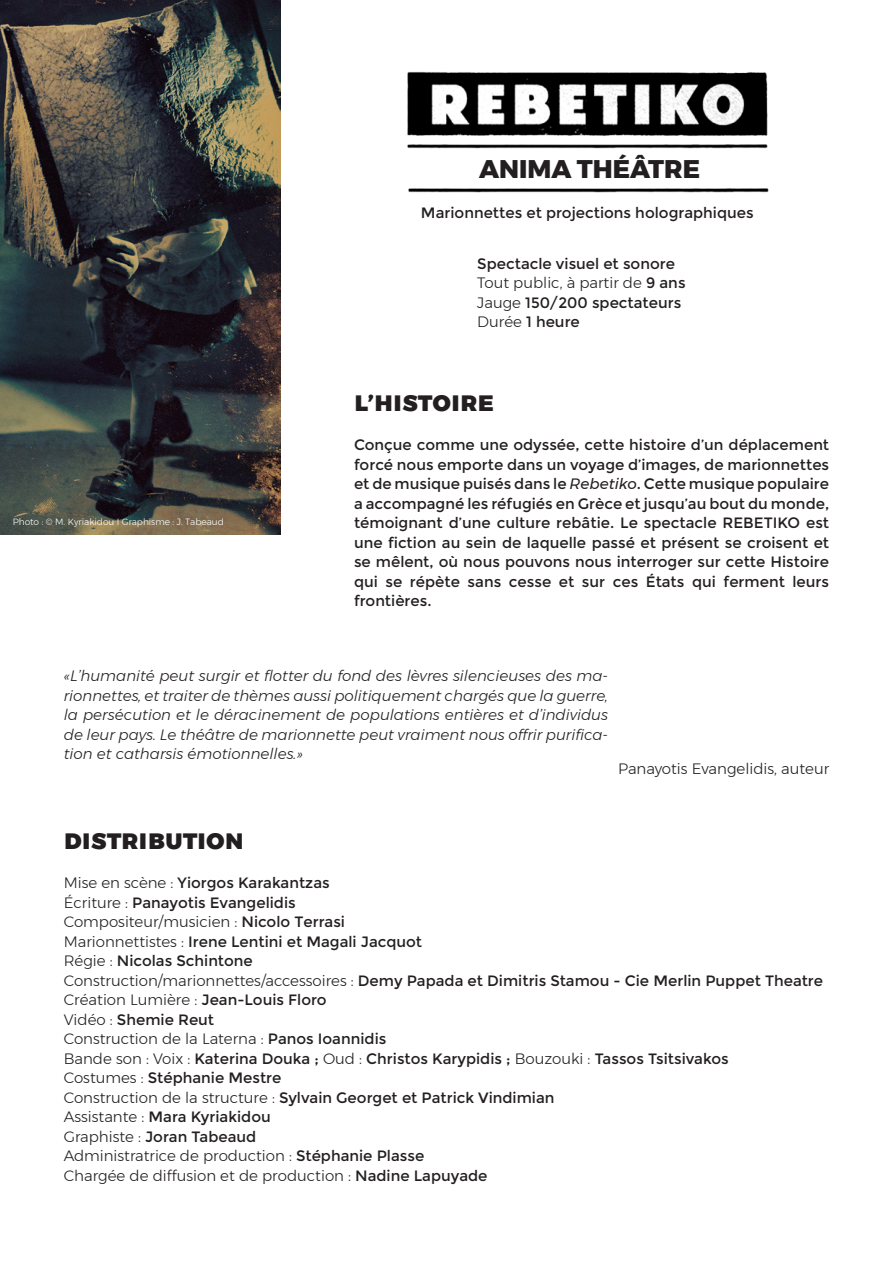
<style>
.page{position:relative;width:893px;height:1263px;background:#fff}
.page>*{position:absolute;margin:0;border:0;box-sizing:border-box;transform-origin:0 0}
.t1{font:800 27px "Montserrat";color:#231f20}
.t2{font:800 25.5px "Montserrat";color:#231f20}
.t3{font:15px/19.5px "Montserrat";color:#231f20;text-align:justify}
.t4{font:italic 300 15px/19.5px "Montserrat";color:#231f20;text-align:justify}
.t5{font:300 15px "Montserrat";color:#231f20}
.t6{font:300 9px "Montserrat";color:#fff}
.s1{font-weight:400}
.s2{font-weight:300}
.s3{font-style:italic}
</style>
<div class="page">
<img style="left:0;top:0;width:280px;height:535px">
<img style="left:407px;top:71px;width:361px;height:78px">
<img style="left:408px;top:188px;width:361px;height:5px">
<p class="t2" style="left:479px;top:148px;width:223px">ANIMA THÉÂTRE</p>
<p class="t3" style="left:421px;top:203px;width:334px">Marionnettes et projections holographiques</p>
<p class="t6" style="left:13px;top:515px;width:213px">Photo : © M. Kyriakidou I Graphisme : J. Tabeaud</p>
<p class="t3" style="left:477px;top:254px;width:199px">Spectacle visuel et sonore</p>
<p class="t5" style="left:477px;top:272px;width:210px">Tout public, à partir de <span class="s1">9 ans</span></p>
<p class="t3" style="left:477px;top:293px;width:206px"><span class="s2">Jauge</span> 150/200 spectateurs</p>
<p class="t3" style="left:477px;top:312px;width:104px"><span class="s2">Durée</span> 1 heure</p>
<p class="t1" style="left:354px;top:379px;width:142px">L’histoire</p>
<p class="t3" style="left:354px;top:435px;width:477px">Conçue comme une odyssée, cette histoire d’un déplacement forcé nous emporte dans un voyage d’images, de marionnettes et de musique puisés dans le <span class="s3">Rebetiko</span>. Cette musique populaire a accompagné les réfugiés en Grèce et jusqu’au bout du monde, témoignant d’une culture rebâtie. Le spectacle REBETIKO est une fiction au sein de laquelle passé et présent se croisent et se mêlent, où nous pouvons nous interroger sur cette Histoire qui se répète sans cesse et sur ces États qui ferment leurs frontières.</p>
<p class="t4" style="left:64px;top:666px;width:546px">«L’humanité peut surgir et flotter du fond des lèvres silencieuses des ma&shy;rionnettes, et traiter de thèmes aussi politiquement chargés que la guerre, la persécution et le déracinement de populations entières et d’individus de leur pays. Le théâtre de marionnette peut vraiment nous offrir purifica&shy;tion et catharsis émotionnelles.»</p>
<p class="t5" style="left:618px;top:757px;width:213px">Panayotis Evangelidis, auteur</p>
<p class="t1" style="left:64px;top:817px;width:182px">Distribution</p>
<p class="t3" style="left:64px;top:873px;width:268px"><span class="s2">Mise en scène :</span> Yiorgos Karakantzas</p>
<p class="t3" style="left:64px;top:893px;width:233px"><span class="s2">Écriture :</span> Panayotis Evangelidis</p>
<p class="t5" style="left:64px;top:910px;width:283px">Compositeur/musicien : <span class="s1">Nicolo Terrasi</span></p>
<p class="t3" style="left:64px;top:932px;width:360px"><span class="s2">Marionnettistes :</span> Irene Lentini et Magali Jacquot</p>
<p class="t3" style="left:64px;top:951px;width:191px"><span class="s2">Régie :</span> Nicolas Schintone</p>
<p class="t3" style="left:64px;top:971px;width:761px"><span class="s2">Construction/marionnettes/accessoires :</span> Demy Papada et Dimitris Stamou - Cie Merlin Puppet Theatre</p>
<p class="t5" style="left:64px;top:988px;width:264px">Création Lumière : <span class="s1">Jean-Louis Floro</span></p>
<p class="t3" style="left:64px;top:1010px;width:152px"><span class="s2">Vidéo :</span> Shemie Reut</p>
<p class="t5" style="left:64px;top:1027px;width:324px">Construction de la Laterna : <span class="s1">Panos Ioannidis</span></p>
<p class="t3" style="left:64px;top:1049px;width:666px"><span class="s2">Bande son : Voix :</span> Katerina Douka ; <span class="s2">Oud :</span> Christos Karypidis ; <span class="s2">Bouzouki :</span> Tassos Tsitsivakos</p>
<p class="t3" style="left:64px;top:1068px;width:219px"><span class="s2">Costumes :</span> Stéphanie Mestre</p>
<p class="t3" style="left:64px;top:1088px;width:492px"><span class="s2">Construction de la structure :</span> Sylvain Georget et Patrick Vindimian</p>
<p class="t3" style="left:64px;top:1107px;width:209px"><span class="s2">Assistante :</span> Mara Kyriakidou</p>
<p class="t3" style="left:64px;top:1127px;width:194px"><span class="s2">Graphiste :</span> Joran Tabeaud</p>
<p class="t5" style="left:64px;top:1144px;width:362px">Administratrice de production : <span class="s1">Stéphanie Plasse</span></p>
<p class="t5" style="left:64px;top:1164px;width:425px">Chargée de diffusion et de production : <span class="s1">Nadine Lapuyade</span></p>
</div>
